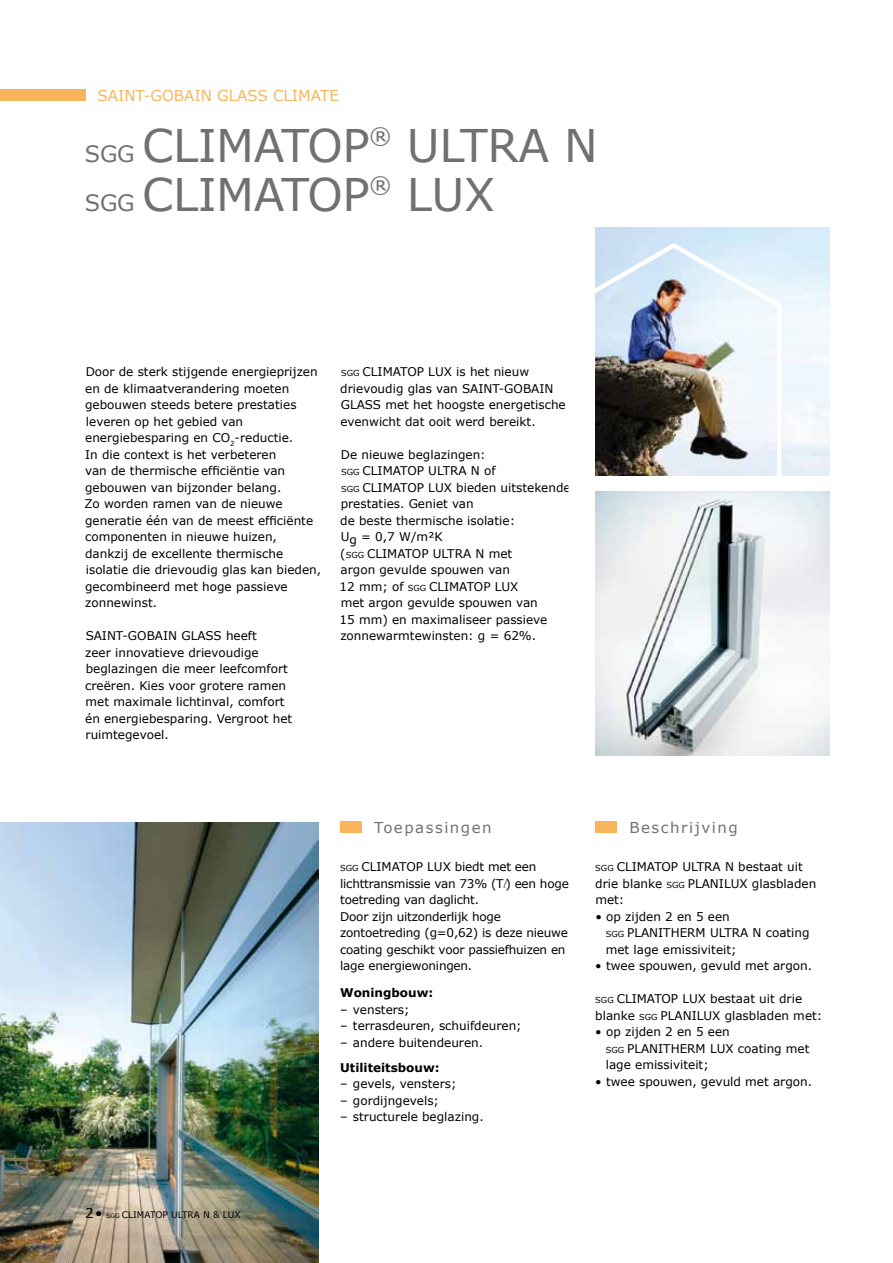
<style>
.page{position:relative;width:893px;height:1263px;background:#fff}
.page>*{position:absolute;margin:0;border:0;box-sizing:border-box;transform-origin:0 0}
.t1{font:45px/49.5px "Verdana";letter-spacing:-.01em;color:#707172}
.t2{font:15px "Verdana";color:#f8b55b}
.t3{font:15px "Verdana";letter-spacing:.1em;color:#707172}
.t4{font:13.5px "Verdana";color:#000}
.t5{font:12px/16.5px "Verdana";color:#000}
.t6{font:12px/16.5px "Verdana";letter-spacing:-.02em;color:#000}
.t7{font:700 12px "Verdana";color:#000}
.t8{font:9px "Verdana";color:#000}
.s1{font-size:22.5px}
.s2{font-size:8.25px}
.s3{font-family:"Coronet"}
.s4{font-size:6px}
</style>
<div class="page">
<img style="left:0;top:822px;width:319px;height:441px">
<div style="left:0;top:90px;width:85px;height:11px;background:#f8b55b"></div>
<div style="left:340px;top:822px;width:21px;height:11px;background:#f8b55b"></div>
<div style="left:595px;top:822px;width:22px;height:11px;background:#f8b55b"></div>
<img style="left:595px;top:492px;width:234px;height:264px">
<img style="left:595px;top:240px;width:189px;height:305px">
<p class="t2" style="left:98px;top:86px;width:243px">SAINT-GOBAIN GLASS CLIMATE</p>
<h1 class="t1" style="left:85px;top:121px;width:514px"><span class="s1">SGG</span> CLIMATOP<sup>®</sup> ULTRA N<br><span class="s1">SGG</span> CLIMATOP<sup>®</sup> LUX</h1>
<p class="t5" style="left:85px;top:364px;width:238px">Door de sterk stijgende energieprijzen en de klimaatverandering moeten gebouwen steeds betere prestaties leveren op het gebied van energiebesparing en CO<sub>2</sub>-reductie.<br>In die context is het verbeteren<br>van de thermische efficiëntie van gebouwen van bijzonder belang.<br>Zo worden ramen van de nieuwe generatie één van de meest efficiënte componenten in nieuwe huizen, dankzij de excellente thermische isolatie die drievoudig glas kan bieden, gecombineerd met hoge passieve zonnewinst.</p>
<p class="t5" style="left:85px;top:628px;width:209px">SAINT-GOBAIN GLASS heeft<br>zeer innovatieve drievoudige beglazingen die meer leefcomfort creëren. Kies voor grotere ramen met maximale lichtinval, comfort én energiebesparing. Vergroot het ruimtegevoel.</p>
<p class="t5" style="left:340px;top:364px;width:227px"><span class="s2">SGG</span> CLIMATOP LUX is het nieuw drievoudig glas van SAINT-GOBAIN<br>GLASS met het hoogste energetische evenwicht dat ooit werd bereikt.</p>
<p class="t5" style="left:340px;top:446px;width:233px">De nieuwe beglazingen:<br><span class="s2">SGG</span> CLIMATOP ULTRA N of<br><span class="s2">SGG</span> CLIMATOP LUX bieden uitstekende prestaties. Geniet van<br>de beste thermische isolatie:<br>Ug = 0,7 W/m²K<br>(<span class="s2">SGG</span> CLIMATOP ULTRA N met<br>argon gevulde spouwen van<br>12 mm; of <span class="s2">SGG</span> CLIMATOP LUX<br>met argon gevulde spouwen van<br>15 mm) en maximaliseer passieve zonnewarmtewinsten: g = 62%.</p>
<p class="t3" style="left:374px;top:818px;width:119px">Toepassingen</p>
<p class="t3" style="left:629px;top:818px;width:110px">Beschrijving</p>
<p class="t6" style="left:340px;top:859px;width:230px"><span class="s2">SGG</span> CLIMATOP LUX biedt met een lichttransmissie van 73% (T<span class="s3">l</span>) een hoge toetreding van daglicht.<br>Door zijn uitzonderlijk hoge zontoetreding (g=0,62) is deze nieuwe coating geschikt voor passiefhuizen en lage energiewoningen.</p>
<p class="t7" style="left:340px;top:985px;width:95px">Woningbouw:</p>
<p class="t5" style="left:340px;top:1001px;width:71px">– vensters;</p>
<p class="t5" style="left:340px;top:1018px;width:183px">– terrasdeuren, schuifdeuren;</p>
<p class="t5" style="left:340px;top:1034px;width:144px">– andere buitendeuren.</p>
<p class="t7" style="left:340px;top:1060px;width:101px">Utiliteitsbouw:</p>
<p class="t5" style="left:340px;top:1076px;width:118px">– gevels, vensters;</p>
<p class="t5" style="left:340px;top:1092px;width:100px">– gordijngevels;</p>
<p class="t5" style="left:340px;top:1109px;width:145px">– structurele beglazing.</p>
<p class="t5" style="left:595px;top:859px;width:223px"><span class="s2">SGG</span> CLIMATOP ULTRA N bestaat uit drie blanke <span class="s2">SGG</span> PLANILUX glasbladen met:</p>
<p class="t5" style="left:606px;top:908px;width:205px;text-indent:-10px">• op zijden 2 en 5 een<br><span class="s2">SGG</span> PLANITHERM ULTRA N coating met lage emissiviteit;</p>
<p class="t5" style="left:595px;top:958px;width:218px">• twee spouwen, gevuld met argon.</p>
<p class="t5" style="left:595px;top:991px;width:228px"><span class="s2">SGG</span> CLIMATOP LUX bestaat uit drie blanke <span class="s2">SGG</span> PLANILUX glasbladen met:</p>
<p class="t5" style="left:606px;top:1024px;width:205px;text-indent:-10px">• op zijden 2 en 5 een<br><span class="s2">SGG</span> PLANITHERM LUX coating met lage emissiviteit;</p>
<p class="t5" style="left:595px;top:1073px;width:218px">• twee spouwen, gevuld met argon.</p>
<p class="t4" style="left:85px;top:1205px;width:19px">2•</p>
<p class="t8" style="left:106px;top:1209px;width:136px"><span class="s4">SGG</span> CLIMATOP ULTRA N &amp; LUX</p>
</div>
